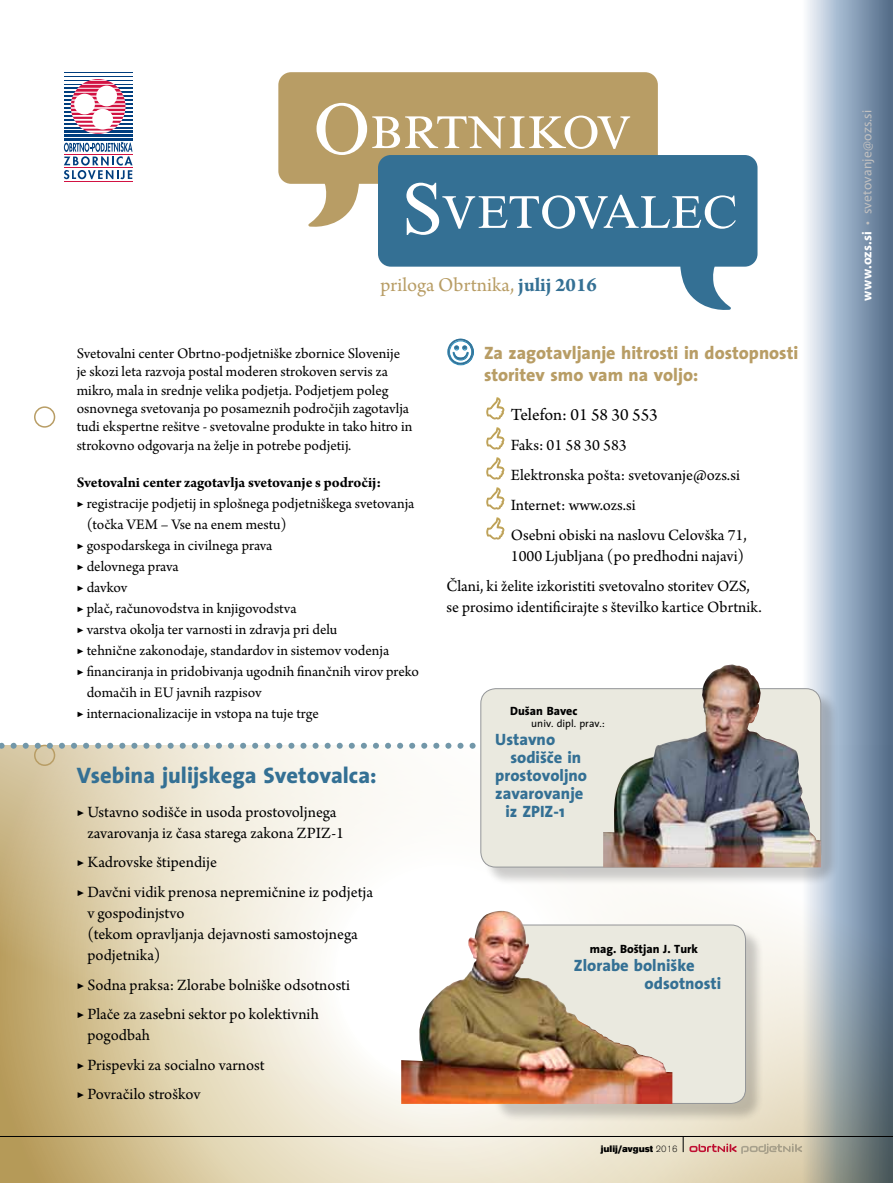
<style>
.page{position:relative;width:893px;height:1183px;background:#fff}
.page>*{position:absolute;margin:0;border:0;box-sizing:border-box;transform-origin:0 0}
.t1{font:800 22.5px "The Sans X";color:#347094}
.t2{font:20.55px "Arno Pro";color:#b89d65}
.t3{font:800 18px/22.5px "The Sans X";color:#b89d65}
.t4{font:18px "Arno Pro";color:#000}
.t5{font:16.5px/29.5px "Arno Pro";color:#000}
.t6{font:800 16.5px/18px "The Sans X";color:#347094}
.t7{font:15.3px/18.3px "Arno Pro";letter-spacing:-.005em;color:#000}
.t8{font:700 15.3px "Arno Pro";letter-spacing:-.005em;color:#000}
.t9{font:13.5px "Myriad Pro";letter-spacing:.02em;color:#c1c0c0}
.t10{font:800 12px "The Sans X";color:#000}
.t11{font:10.5px "The Sans X";color:#000}
.t12{font:900 9.75px "Accius X";color:#000}
.s1{font-weight:700;color:#347094}
.s2{font-weight:300}
.s3{font-weight:700;color:#fff}
</style>
<div class="page">
<div style="left:795px;top:0;width:98px;height:1182px;background:linear-gradient(to right,#fff,#4a6889)"></div>
<svg style="left:0;top:745px;width:893px;height:437px"></svg>
<div style="left:34px;top:744px;width:21px;height:21px;border:2px solid #b89d65;border-radius:50%"></div>
<svg style="left:0;top:742px;width:480px;height:6px"></svg>
<svg style="left:278px;top:72px;width:380px;height:155px;background:#c2ab7b"></svg>
<svg style="left:378px;top:155px;width:379px;height:155px;fill:#347094"></svg>
<svg style="left:316px;top:103px;width:314px;height:52px"></svg>
<svg style="left:406px;top:183px;width:330px;height:52px;background:#5a8aa8"></svg>
<hr style="left:64px;top:181px;width:68px;height:1px;background:#d21242">
<hr style="left:64px;top:76px;width:68px;height:1px;background:#003e7e">
<hr style="left:64px;top:80px;width:68px;height:1px;background:#003e7e">
<hr style="left:64px;top:84px;width:68px;height:1px;background:#003e7e">
<hr style="left:64px;top:88px;width:68px;height:1px;background:#003e7e">
<hr style="left:64px;top:92px;width:68px;height:1px;background:#003e7e">
<hr style="left:64px;top:95px;width:68px;height:2px;background:#003e7e">
<hr style="left:64px;top:99px;width:68px;height:2px;background:#003e7e">
<hr style="left:64px;top:103px;width:68px;height:2px;background:#003e7e">
<hr style="left:64px;top:107px;width:68px;height:2px;background:#003e7e">
<hr style="left:64px;top:111px;width:68px;height:2px;background:#003e7e">
<hr style="left:64px;top:115px;width:68px;height:2px;background:#003e7e">
<hr style="left:64px;top:119px;width:68px;height:2px;background:#003e7e">
<hr style="left:64px;top:123px;width:68px;height:2px;background:#003e7e">
<hr style="left:64px;top:127px;width:68px;height:2px;background:#003e7e">
<hr style="left:64px;top:130px;width:68px;height:3px;background:#003e7e">
<hr style="left:64px;top:134px;width:68px;height:3px;background:#003e7e">
<hr style="left:64px;top:72px;width:68px;height:1px;background:#003e7e">
<svg style="left:71px;top:80px;width:54px;height:53px"></svg>
<hr style="left:64px;top:138px;width:68px;height:3px;background:#003e7e">
<svg style="left:64px;top:141px;width:69px;height:38px"></svg>
<div style="left:34px;top:406px;width:21px;height:21px;border:2px solid #b89d65;border-radius:50%"></div>
<div style="left:493px;top:926px;width:271px;height:195px;background:#000;opacity:.2"></div>
<div style="left:491px;top:924px;width:254px;height:179px;background:#eae9df;border-radius:14px"></div>
<img style="left:401px;top:911px;width:271px;height:192px">
<div style="left:483px;top:690px;width:357px;height:196px;background:#000;opacity:.2"></div>
<div style="left:481px;top:688px;width:340px;height:178px;background:#eae9df;border-radius:15px"></div>
<img style="left:603px;top:665px;width:218px;height:202px">
<svg style="left:447px;top:339px;width:27px;height:26px"></svg>
<svg style="left:486px;top:397px;width:19px;height:22px"></svg>
<svg style="left:486px;top:427px;width:19px;height:22px"></svg>
<svg style="left:486px;top:457px;width:19px;height:22px"></svg>
<svg style="left:486px;top:487px;width:19px;height:22px"></svg>
<svg style="left:486px;top:517px;width:19px;height:22px"></svg>
<h2 class="t2" style="left:380px;top:273px;width:218px">priloga Obrtnika, <span class="s1">julij 2016</span></h2>
<p class="t7" style="left:77px;top:345px;width:337px">Svetovalni center Obrtno-podjetniške zbornice Slovenije je skozi leta razvoja postal moderen strokoven servis za mikro, mala in srednje velika podjetja. Podjetjem poleg osnovnega svetovanja po posameznih področjih zagotavlja tudi ekspertne rešitve - svetovalne produkte in tako hitro in strokovno odgovarja na želje in potrebe podjetij.</p>
<p class="t8" style="left:77px;top:473px;width:306px">Svetovalni center zagotavlja svetovanje s področij:</p>
<p class="t7" style="left:77px;top:494px;width:339px">▶ registracije podjetij in splošnega podjetniškega svetovanja</p>
<p class="t7" style="left:87px;top:515px;width:201px">(točka VEM – Vse na enem mestu)</p>
<p class="t7" style="left:77px;top:536px;width:197px">▶ gospodarskega in civilnega prava</p>
<p class="t7" style="left:77px;top:557px;width:104px">▶ delovnega prava</p>
<p class="t7" style="left:77px;top:578px;width:52px">▶ davkov</p>
<p class="t7" style="left:77px;top:599px;width:221px">▶ plač, računovodstva in knjigovodstva</p>
<p class="t7" style="left:77px;top:620px;width:262px">▶ varstva okolja ter varnosti in zdravja pri delu</p>
<p class="t7" style="left:77px;top:641px;width:314px">▶ tehnične zakonodaje, standardov in sistemov vodenja</p>
<p class="t7" style="left:77px;top:662px;width:344px">▶ financiranja in pridobivanja ugodnih finančnih virov preko</p>
<p class="t7" style="left:87px;top:683px;width:176px">domačih in EU javnih razpisov</p>
<p class="t7" style="left:77px;top:704px;width:244px">▶ internacionalizacije in vstopa na tuje trge</p>
<h1 class="t1" style="left:77px;top:761px;width:301px">Vsebina julijskega Svetovalca:</h1>
<p class="t5" style="left:87px;top:802px;width:258px;line-height:21px;text-indent:-11px">▶ Ustavno sodišče in usoda prostovoljnega zavarovanja iz časa starega zakona ZPIZ-1</p>
<p class="t5" style="left:77px;top:848px;width:298px">▶ Kadrovske štipendije<br>▶ Davčni vidik prenosa nepremičnine iz podjetja</p>
<p class="t5" style="left:87px;top:903px;width:272px;line-height:21px">v gospodinjstvo<br>(tekom opravljanja dejavnosti samostojnega podjetnika)</p>
<p class="t5" style="left:77px;top:970px;width:275px">▶ Sodna praksa: Zlorabe bolniške odsotnosti ▶ Plače za zasebni sektor po kolektivnih</p>
<p class="t5" style="left:77px;top:1020px;width:189px;text-indent:11px">pogodbah<br>▶ Prispevki za socialno varnost ▶ Povračilo stroškov</p>
<p class="t3" style="left:484px;top:341px;width:316px">Za zagotavljanje hitrosti in dostopnosti storitev smo vam na voljo:</p>
<p class="t4" style="left:511px;top:404px;width:148px">Telefon: 01 58 30 553</p>
<p class="t5" style="left:511px;top:430px;width:237px;line-height:30px">Faks: 01 58 30 583<br>Elektronska pošta: svetovanje@ozs.si<br>Internet: www.ozs.si<br>Osebni obiski na naslovu Celovška 71,</p>
<p class="t5" style="left:446px;top:541px;width:305px;line-height:30px;text-indent:64px">1000 Ljubljana (po predhodni najavi)<br>Člani, ki želite izkoristiti svetovalno storitev OZS,</p>
<p class="t5" style="left:446px;top:593px;width:317px">se prosimo identificirajte s številko kartice Obrtnik.</p>
<p class="t10" style="left:510px;top:704px;width:69px">Dušan Bavec</p>
<p class="t11" style="left:531px;top:717px;width:75px">univ. dipl. prav.:</p>
<p class="t6" style="left:495px;top:730px;width:61px">Ustavno</p>
<p class="t6" style="left:510px;top:748px;width:72px">sodišče in</p>
<p class="t6" style="left:495px;top:766px;width:93px">prostovoljno</p>
<p class="t6" style="left:495px;top:784px;width:90px">zavarovanje</p>
<p class="t6" style="left:505px;top:802px;width:61px">iz ZPIZ-1</p>
<p class="t10" style="left:590px;top:941px;width:110px">mag. Boštjan J. Turk</p>
<p class="t6" style="left:645px;top:956px;width:78px;text-indent:-71px">Zlorabe bolniške odsotnosti</p>
<p class="t12" style="left:601px;top:1142px;width:78px">julij/avgust <span class="s2">2016</span></p>
<p class="t9" style="left:859px;top:300px;width:192px;rotate:-90deg"><span class="s3">www.ozs.si</span> • svetovanje@ozs.si</p>
</div>
